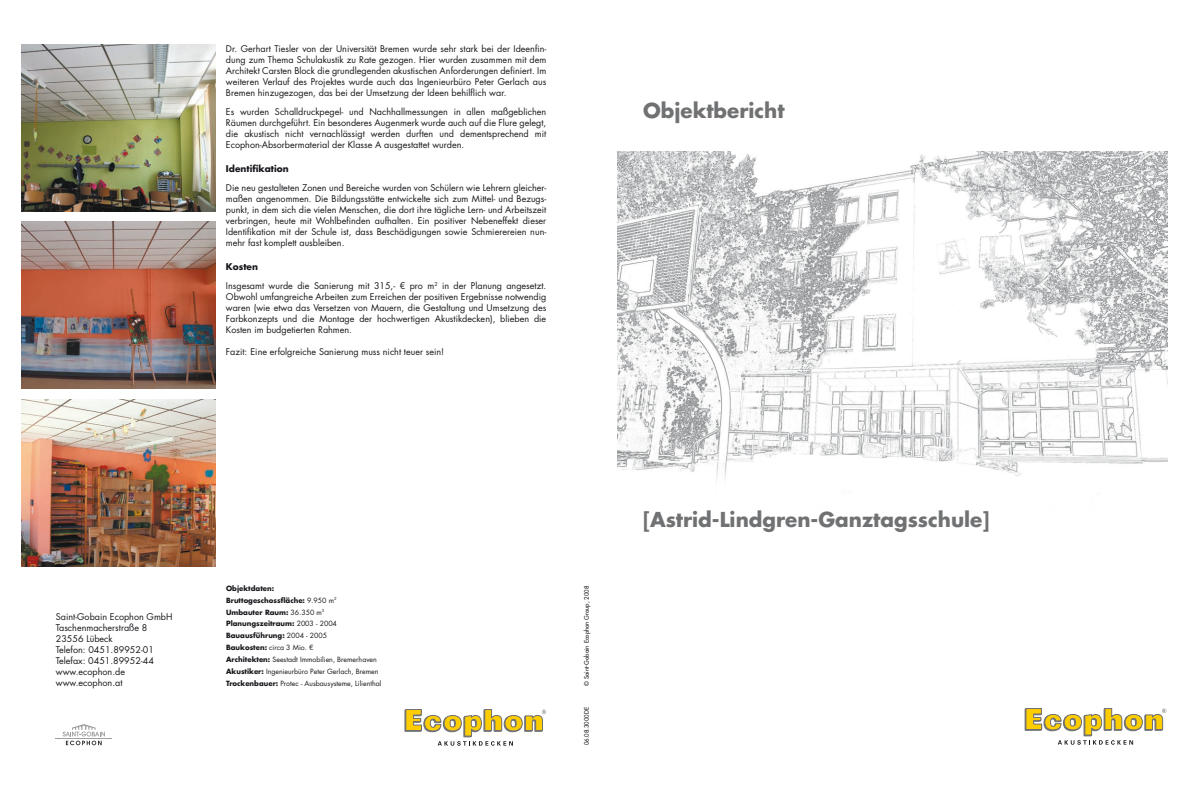
<style>
.page{position:relative;width:1189px;height:790px;background:#fff}
.page>*{position:absolute;margin:0;border:0;box-sizing:border-box;transform-origin:0 0}
.t1{font:700 20px "Futura Std";color:#707173}
.t2{font:9px/11px "Futura Std";color:#1a171c;text-align:justify}
.t3{font:700 9px "Futura Std";color:#1a171c}
.t4{font:7px/11.8px "Futura Std";color:#1a171c}
.t5{font:500 6px "Futura Std";color:#1a171c}
.s1{font-weight:700}
</style>
<div class="page">
<hr style="left:55px;top:738px;width:57px;height:1px;background:#9d9ea0">
<svg style="left:63px;top:724px;width:42px;height:21px"></svg>
<svg style="left:404px;top:709px;width:142px;height:36px"></svg>
<svg style="left:1024px;top:708px;width:142px;height:36px"></svg>
<img style="left:617px;top:152px;width:550px;height:330px">
<img style="left:22px;top:222px;width:194px;height:167px">
<img style="left:22px;top:399px;width:194px;height:167px">
<img style="left:22px;top:45px;width:194px;height:166px">
<p class="t2" style="left:226px;top:43px;width:322px">Dr. Gerhart Tiesler von der Universität Bremen wurde sehr stark bei der Ideenfin&shy;dung zum Thema Schulakustik zu Rate gezogen. Hier wurden zusammen mit dem Architekt Carsten Block die grundlegenden akustischen Anforderungen definiert. Im weiteren Verlauf des Projektes wurde auch das Ingenieurbüro Peter Gerlach aus Bremen hinzugezogen, das bei der Umsetzung der Ideen behilflich war.</p>
<p class="t2" style="left:226px;top:106px;width:322px">Es wurden Schalldruckpegel- und Nachhallmessungen in allen maßgeblichen Räumen durchgeführt. Ein besonderes Augenmerk wurde auch auf die Flure gelegt, die akustisch nicht vernachlässigt werden durften und dementsprechend mit Ecophon-Absorbermaterial der Klasse A ausgestattet wurden.</p>
<p class="t3" style="left:226px;top:163px;width:64px">Identifikation</p>
<p class="t2" style="left:226px;top:182px;width:322px">Die neu gestalteten Zonen und Bereiche wurden von Schülern wie Lehrern gleicher&shy;maßen angenommen. Die Bildungsstätte entwickelte sich zum Mittel- und Bezugs&shy;punkt, in dem sich die vielen Menschen, die dort ihre tägliche Lern- und Arbeitszeit verbringen, heute mit Wohlbefinden aufhalten. Ein positiver Nebeneffekt dieser Identifikation mit der Schule ist, dass Beschädigungen sowie Schmierereien nun&shy;mehr fast komplett ausbleiben.</p>
<p class="t2" style="left:226px;top:257px;width:322px;line-height:19px"><span class="s1">Kosten<br></span>Insgesamt wurde die Sanierung mit 315,- € pro m<sup>2</sup> in der Planung angesetzt.</p>
<p class="t2" style="left:226px;top:291px;width:322px">Obwohl umfangreiche Arbeiten zum Erreichen der positiven Ergebnisse notwendig waren (wie etwa das Versetzen von Mauern, die Gestaltung und Umsetzung des Farbkonzepts und die Montage der hochwertigen Akustikdecken), blieben die Kosten im budgetierten Rahmen.</p>
<p class="t2" style="left:226px;top:346px;width:220px">Fazit: Eine erfolgreiche Sanierung muss nicht teuer sein!</p>
<h1 class="t1" style="left:643px;top:97px;width:143px">Objektbericht</h1>
<p class="t2" style="left:56px;top:611px;width:118px;text-align:left">Saint-Gobain Ecophon GmbH<br>Taschenmacherstraße 8<br>23556 Lübeck<br>Telefon: 0451.89952-01<br>Telefax: 0451.89952-44 www.ecophon.de www.ecophon.at</p>
<p class="t4" style="left:226px;top:582px;width:157px"><span class="s1">Objektdaten:<br>Bruttogeschossfläche:</span> 9.950 m<sup>2<br></sup><span class="s1">Umbauter Raum:</span> 36.350 m<sup>3<br></sup><span class="s1">Planungszeitraum:</span> 2003 - 2004<br><span class="s1">Bauausführung:</span> 2004 - 2005<br><span class="s1">Baukosten:</span> circa 3 Mio. €<br><span class="s1">Architekten:</span> Seestadt Immobilien, Bremerhaven <span class="s1">Akustiker:</span> Ingenieurbüro Peter Gerlach, Bremen <span class="s1">Trockenbauer:</span> Protec - Ausbausysteme, Lilienthal</p>
<p class="t5" style="left:583px;top:685px;width:102px;rotate:-90deg">© Saint-Gobain Ecophon Group, 2008</p>
<p class="t5" style="left:583px;top:745px;width:40px;rotate:-90deg">06.08.3000DE</p>
<h1 class="t1" style="left:643px;top:505px;width:348px">[Astrid-Lindgren-Ganztagsschule]</h1>
</div>
